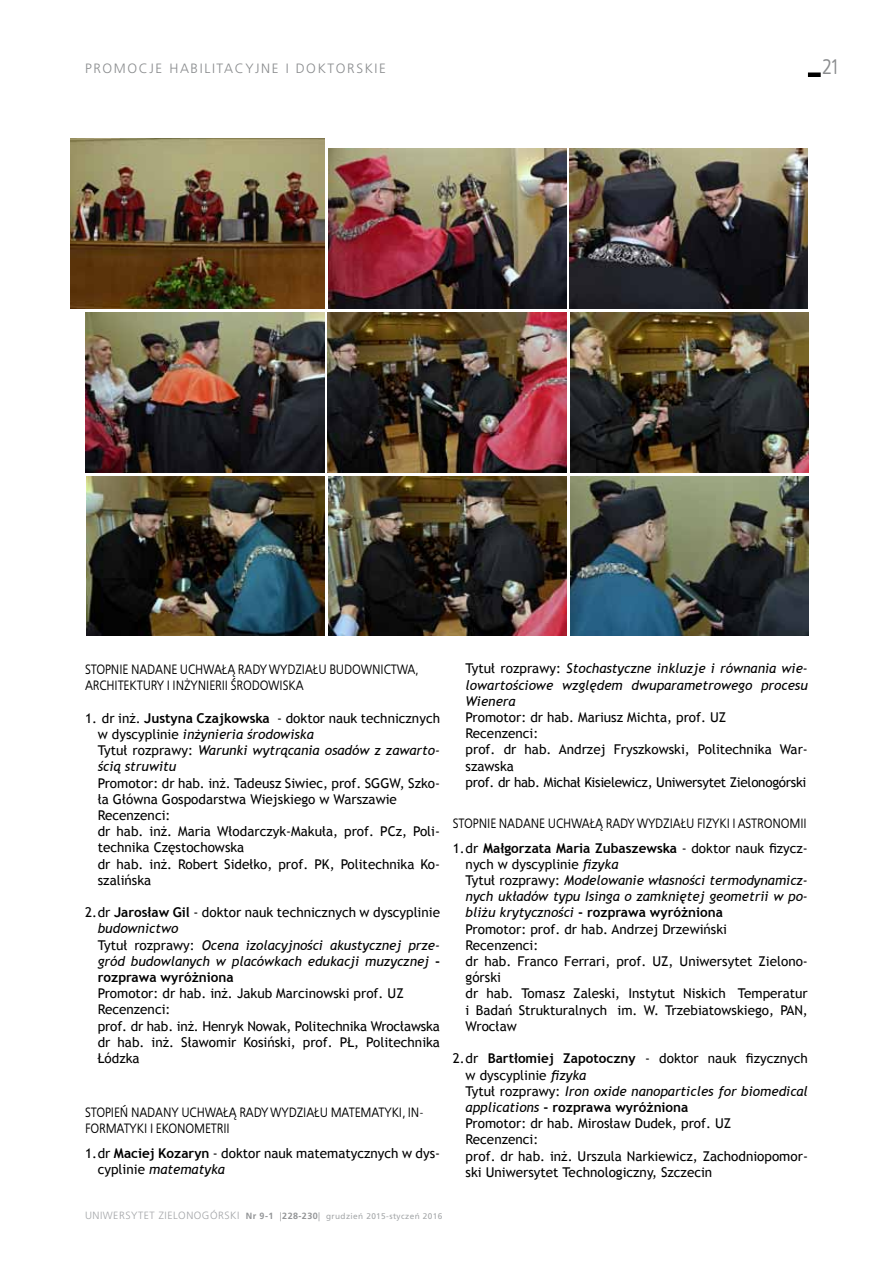
<style>
.page{position:relative;width:893px;height:1263px;background:#fff}
.page>*{position:absolute;margin:0;border:0;box-sizing:border-box;transform-origin:0 0}
.t1{font:21px "EFN Bureau OT";color:#8a8c8e}
.t2{font:13.5px/16.2px "Trebuchet MS";color:#000}
.t3{font:italic 13.5px/16.2px "Trebuchet MS";color:#000}
.t4{font:13.5px/16.5px "EFN Bureau OT";color:#000}
.t5{font:300 13.5px "Frutiger LT Pro";color:#8a8c8e}
.t6{font:300 10.5px "Frutiger LT Pro";letter-spacing:.05em;color:#a3a5a8}
.s1{font-style:normal}
.s2{font-weight:700;font-style:normal}
.s3{font-weight:700}
.s4{font-style:italic}
.s5{font-weight:700;font-size:9px;color:#939597}
.s6{font-size:9px;color:#939597}
.s7{font-weight:400;font-size:8.25px;color:#a4a7a9}
</style>
<div class="page">
<div style="left:808px;top:72px;width:13px;height:5px;background:#000"></div>
<img style="left:328px;top:313px;width:238px;height:159px">
<img style="left:570px;top:149px;width:238px;height:159px">
<img style="left:329px;top:149px;width:238px;height:159px">
<img style="left:571px;top:476px;width:238px;height:160px">
<img style="left:85px;top:313px;width:239px;height:159px">
<img style="left:70px;top:139px;width:254px;height:169px">
<img style="left:329px;top:476px;width:238px;height:160px">
<img style="left:571px;top:313px;width:238px;height:159px">
<img style="left:86px;top:476px;width:238px;height:160px">
<p class="t5" style="left:85px;top:60px;width:11px">PROMOCJE</p>
<p class="t5" style="left:169px;top:60px;width:10px">HABILITACYJNE</p>
<p class="t5" style="left:286px;top:60px;width:20px">I DOKTORSKIE</p>
<h1 class="t1" style="left:822px;top:55px;width:17px">21</h1>
<p class="t4" style="left:85px;top:661px;width:335px">STOPNIE NADANE UCHWAŁĄ RADY WYDZIAŁU BUDOWNICTWA,<br>ARCHITEKTURY I I NŻYNIERII ŚRODOWISKA</p>
<p class="t3" style="left:98px;top:710px;width:344px;text-indent:-13px"><span class="s1">1. dr inż.</span> <span class="s2">Justyna Czajkowska</span> <span class="s1">- doktor nauk technicznych w dyscyplinie</span> inżynieria środowiska<br><span class="s1">Tytuł rozprawy:</span> Warunki wytrącania osadów z zawarto&shy;ścią struwitu</p>
<p class="t2" style="left:98px;top:775px;width:344px">Promotor: dr hab. inż. Tadeusz Siwiec, prof. SGGW, Szko&shy;ła Główna Gospodarstwa Wiejskiego w Warszawie Recenzenci:<br>dr hab. inż. Maria Włodarczyk-Makuła, prof. PCz, Poli&shy;technika Częstochowska<br>dr hab. inż. Robert Sidełko, prof. PK, Politechnika Ko&shy;szalińska</p>
<p class="t3" style="left:98px;top:904px;width:344px;text-indent:-13px"><span class="s1">2.dr</span> <span class="s2">Jarosław Gil</span> <span class="s1">- doktor nauk technicznych w dyscyplinie </span>budownictwo<br><span class="s1">Tytuł rozprawy:</span> Ocena izolacyjności akustycznej prze&shy;gród budowlanych w placówkach edukacji muzycznej <span class="s2">- rozprawa wyróżniona</span></p>
<p class="t2" style="left:98px;top:985px;width:344px">Promotor: dr hab. inż. Jakub Marcinowski prof. UZ Recenzenci:<br>prof. dr hab. inż. Henryk Nowak, Politechnika Wrocławska dr hab. inż. Sławomir Kosiński, prof. PŁ, Politechnika Łódzka</p>
<p class="t4" style="left:85px;top:1104px;width:340px">STOPIEŃ NADANY UCHWAŁĄ RADY WYDZIAŁU MATEMATYKI, I N-<br>FORMATYKI I EKONOMETRII</p>
<p class="t2" style="left:98px;top:1145px;width:344px;text-indent:-13px">1.dr <span class="s3">Maciej Kozaryn</span> - doktor nauk matematycznych w dys&shy;cyplinie <span class="s4">matematyka</span></p>
<p class="t3" style="left:466px;top:661px;width:344px;text-align:justify"><span class="s1">Tytuł rozprawy:</span> Stochastyczne inkluzje i równania wie&shy;lowartościowe względem dwuparametrowego procesu Wienera</p>
<p class="t2" style="left:466px;top:709px;width:344px">Promotor: dr hab. Mariusz Michta, prof. UZ<br>Recenzenci:<br>prof. dr hab. Andrzej Fryszkowski, Politechnika War&shy;szawska<br>prof. dr hab. Michał Kisielewicz, Uniwersytet Zielonogórski</p>
<p class="t4" style="left:453px;top:815px;width:355px">STOPNIE NADANE UCHWAŁĄ RADY WYDZIAŁU FIZYKI I ASTRONOMII</p>
<p class="t2" style="left:466px;top:840px;width:344px;text-indent:-13px">1.dr <span class="s3">Małgorzata Maria Zubaszewska</span> - doktor nauk fizycz&shy;nych w dyscyplinie <span class="s4">fizyka<br></span>Tytuł rozprawy: <span class="s4">Modelowanie własności termodynamicz&shy;nych układów typu Isinga o zamkniętej geometrii w po&shy;bliżu krytyczności</span> <span class="s3">- rozprawa wyróżniona<br></span>Promotor: prof. dr hab. Andrzej Drzewiński<br>Recenzenci:<br>dr hab. Franco Ferrari, prof. UZ, Uniwersytet Zielono&shy;górski<br>dr hab. Tomasz Zaleski, Instytut Niskich Temperatur i Badań Strukturalnych im. W. Trzebiatowskiego, PAN, Wrocław</p>
<p class="t2" style="left:466px;top:1050px;width:344px;text-indent:-13px">2.dr <span class="s3">Bartłomiej Zapotoczny</span> - doktor nauk fizycznych w dyscyplinie <span class="s4">fizyka<br></span>Tytuł rozprawy: <span class="s4">Iron oxide nanoparticles for biomedical applications</span> <span class="s3">- rozprawa wyróżniona<br></span>Promotor: dr hab. Mirosław Dudek, prof. UZ<br>Recenzenci:<br>prof. dr hab. inż. Urszula Narkiewicz, Zachodniopomor&shy;ski Uniwersytet Technologiczny, Szczecin</p>
<p class="t6" style="left:85px;top:1209px;width:359px">UNIWERSYTET ZIELONOGÓRSKI <span class="s5">Nr 9-1</span> <span class="s6">|</span><span class="s5">228-230</span><span class="s6">|</span> <span class="s7">grudzień 2015-styczeń 2016</span></p>
</div>
